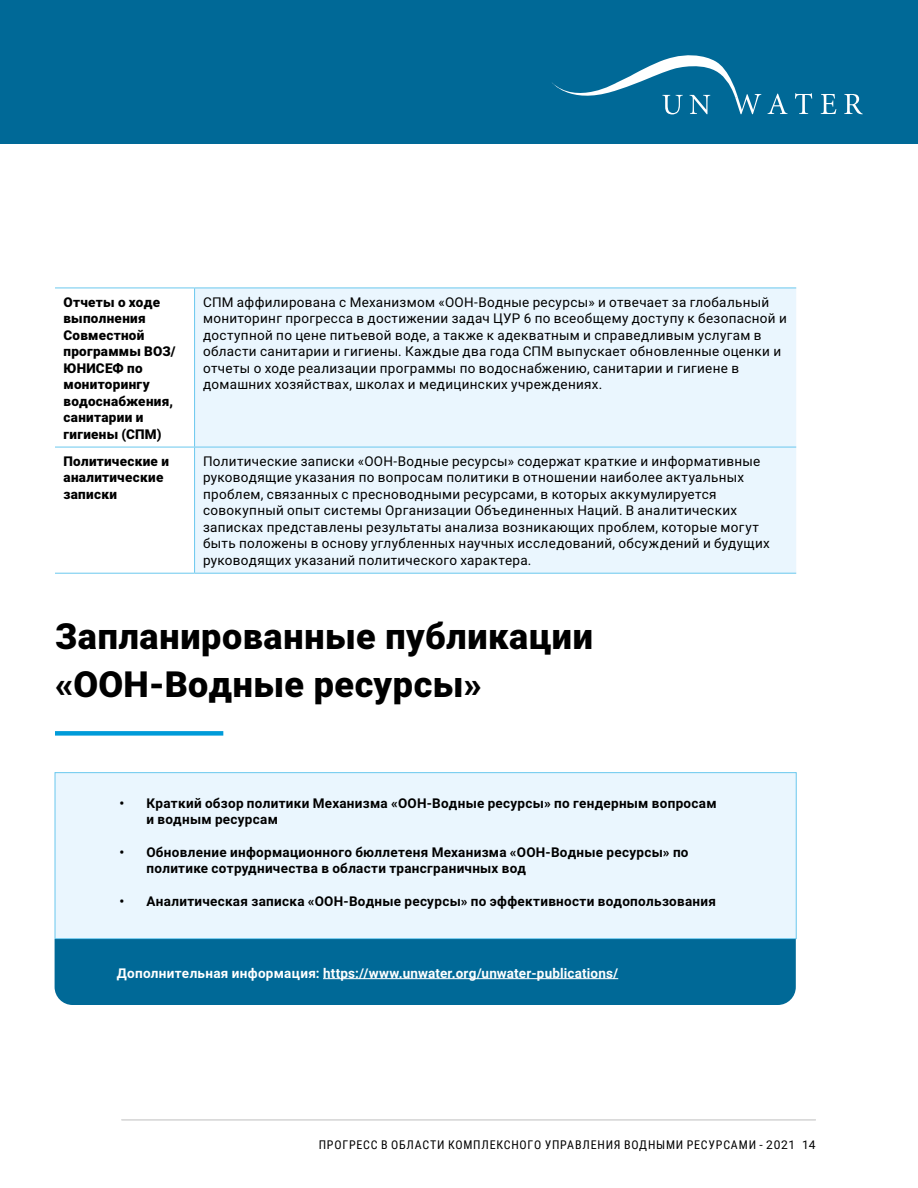
<style>
.page{position:relative;width:918px;height:1188px;background:#fff}
.page>*{position:absolute;margin:0;border:0;box-sizing:border-box;transform-origin:0 0}
.t1{font:900 36px/48px "Roboto";letter-spacing:.015em;color:#000}
.t2{font:13.5px/16.5px "Roboto";letter-spacing:.02em;color:#000}
.t3{font:700 13.5px/16.5px "Roboto";letter-spacing:.02em;color:#000}
.t4{font:900 13.5px/16.5px "Roboto";letter-spacing:.02em;color:#000}
.t5{font:700 13.5px "Roboto";letter-spacing:.015em;color:#fff}
.t6{font:12px "Roboto Condensed";letter-spacing:.065em;color:#000}
.s1{font-family:"Roboto"}
</style>
<div class="page">
<div style="left:0;top:0;width:918px;height:144px;background:#006997"></div>
<hr style="left:122px;top:1119px;width:694px;height:1px;background:#dadada">
<svg style="left:768px;top:94px;width:19px;height:20px"></svg>
<svg style="left:795px;top:93px;width:17px;height:21px"></svg>
<svg style="left:821px;top:94px;width:15px;height:20px"></svg>
<svg style="left:844px;top:94px;width:19px;height:20px"></svg>
<svg style="left:552px;top:48px;width:209px;height:66px;background:#207ca4"></svg>
<div style="left:55px;top:772px;width:742px;height:167px;background:#eaf6fe;border:1px solid #6ac8ee"></div>
<div style="left:55px;top:731px;width:168px;height:5px;background:#009bd9"></div>
<svg style="left:55px;top:446px;width:139px;height:127px"></svg>
<div style="left:195px;top:289px;width:601px;height:284px;background:#eaf6fe"></div>
<hr style="left:55px;top:288px;width:140px;height:1px;background:#6ac8ee">
<hr style="left:55px;top:447px;width:140px;height:1px;background:#6ac8ee">
<hr style="left:55px;top:573px;width:140px;height:1px;background:#6ac8ee">
<hr style="left:195px;top:288px;width:601px;height:1px;background:#6ac8ee">
<hr style="left:194px;top:288px;width:1px;height:159px;background:#6ac8ee">
<hr style="left:195px;top:447px;width:601px;height:1px;background:#6ac8ee">
<hr style="left:194px;top:447px;width:1px;height:126px;background:#6ac8ee">
<hr style="left:195px;top:573px;width:601px;height:1px;background:#6ac8ee">
<div style="left:55px;top:939px;width:741px;height:66px;background:#006997"></div>
<hr style="left:323px;top:978px;width:295px;height:1px;background:#fff">
<p class="t4" style="left:64px;top:293px;width:114px">Отчеты о ходе выполнения<br>Совместной программы ВОЗ/<br>ЮНИСЕФ по мониторингу водоснабжения, санитарии и гигиены (СПМ)</p>
<p class="t2" style="left:203px;top:293px;width:585px">СПМ аффилирована с Механизмом «ООН-Водные ресурсы» и отвечает за глобальный мониторинг прогресса в достижении задач ЦУР 6 по всеобщему доступу к безопасной и доступной по цене питьевой воде, а также к адекватным и справедливым услугам в области санитарии и гигиены. Каждые два года СПМ выпускает обновленные оценки и отчеты о ходе реализации программы по водоснабжению, санитарии и гигиене в домашних хозяйствах, школах и медицинских учреждениях.</p>
<p class="t4" style="left:64px;top:452px;width:107px">Политические и аналитические записки</p>
<p class="t2" style="left:203px;top:452px;width:568px">Политические записки «ООН-Водные ресурсы» содержат краткие и информативные руководящие указания по вопросам политики в отношении наиболее актуальных проблем, связанных с пресноводными ресурсами, в которых аккумулируется совокупный опыт системы Организации Объединенных Наций. В аналитических записках представлены результаты анализа возникающих проблем, которые могут быть положены в основу углубленных научных исследований, обсуждений и будущих руководящих указаний политического характера.</p>
<h1 class="t1" style="left:55px;top:611px;width:539px">Запланированные публикации «ООН-Водные ресурсы»</h1>
<p class="t3" style="left:146px;top:794px;width:572px;text-indent:-27px">• Краткий обзор политики Механизма «ООН-Водные ресурсы» по гендерным вопросам и водным ресурсам</p>
<p class="t3" style="left:146px;top:843px;width:544px;text-indent:-27px">• Обновление информационного бюллетеня Механизма «ООН-Водные ресурсы» по политике сотрудничества в области трансграничных вод</p>
<p class="t3" style="left:119px;top:892px;width:598px">• Аналитическая записка «ООН-Водные ресурсы» по эффективности водопользования</p>
<p class="t5" style="left:117px;top:964px;width:503px">Дополнительная информация: https://www.unwater.org/unwater-publications/</p>
<p class="t6" style="left:319px;top:1136px;width:498px">ПРОГРЕСС В ОБЛАСТИ КОМПЛЕКСНОГО УПРАВЛЕНИЯ ВОДНЫМИ РЕСУРСАМИ <span class="s1">- 2021 14</span></p>
</div>
